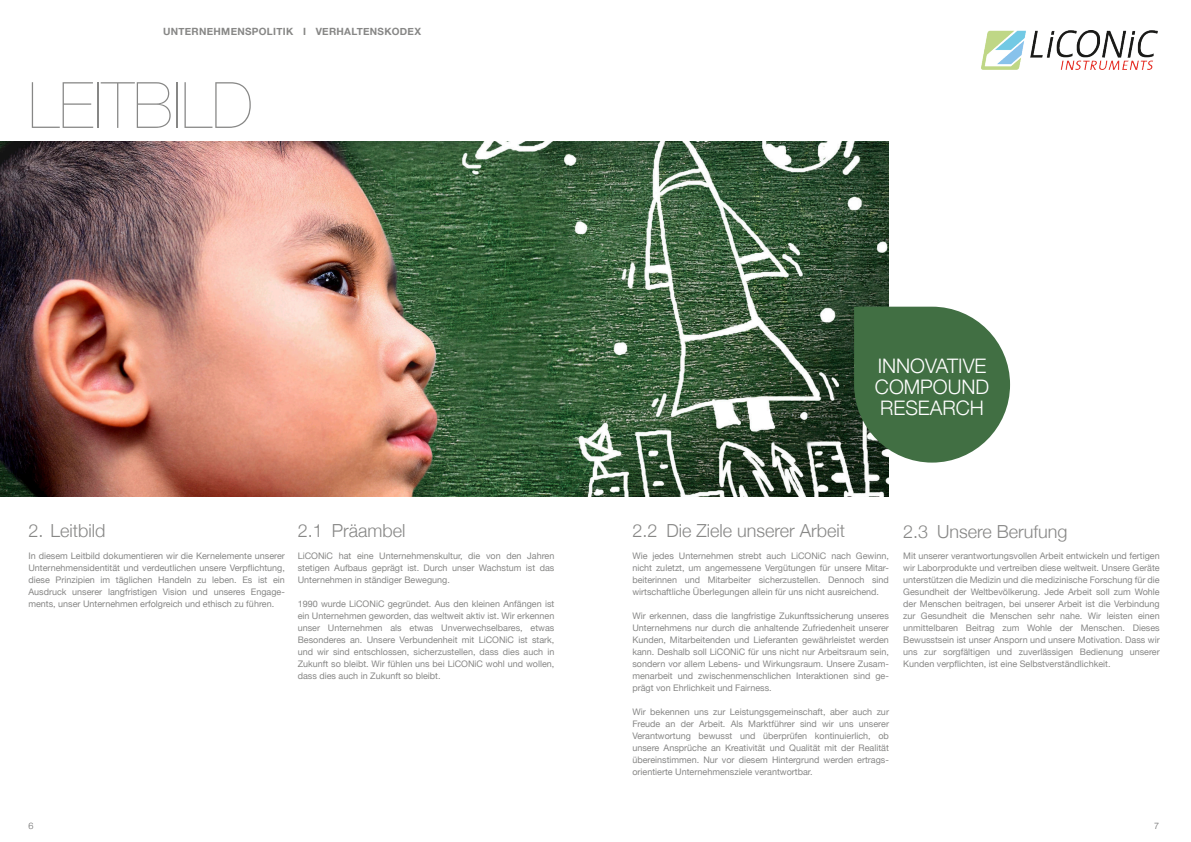
<style>
.page{position:relative;width:1191px;height:842px;background:#fff}
.page>*{position:absolute;margin:0;border:0;box-sizing:border-box;transform-origin:0 0}
.t1{font:200 64px "Helvetica Neue";color:#878786}
.t2{font:300 20px/20.6px "Helvetica Neue";color:#fff}
.t3{font:300 18px "Helvetica Neue";color:#878786}
.t4{font:700 10px "Helvetica Neue";letter-spacing:.03em;color:#878786}
.t5{font:9px/12px "Helvetica Neue";color:#878786;text-align:justify}
.t6{font:300 9px "Helvetica Neue";color:#666}
</style>
<div class="page">
<img style="left:981px;top:30px;width:176px;height:39px">
<img style="left:0;top:142px;width:889px;height:354px">
<svg style="left:854px;top:307px;width:156px;height:156px;background:#547c56"></svg>
<p class="t4" style="left:163px;top:26px;width:259px">UNTERNEHMENSPOLITIK I VERHALTENSKODEX</p>
<h1 class="t1" style="left:28px;top:68px;width:226px">LEITBILD</h1>
<h2 class="t2" style="left:875px;top:356px;width:116px">INNOVATIVE<br>COMPOUND<br>RESEARCH</h2>
<h3 class="t3" style="left:28px;top:520px;width:79px">2. Leitbild</h3>
<h3 class="t3" style="left:298px;top:520px;width:109px">2.1 Präambel</h3>
<h3 class="t3" style="left:632px;top:520px;width:214px">2.2 Die Ziele unserer Arbeit</h3>
<p class="t5" style="left:28px;top:550px;width:258px">In diesem Leitbild dokumentieren wir die Kernelemente unserer Unternehmensidentität und verdeutlichen unsere Verpflichtung, diese Prinzipien im täglichen Handeln zu leben. Es ist ein Ausdruck unserer langfristigen Vision und unseres Engage&shy;ments, unser Unternehmen erfolgreich und ethisch zu führen.</p>
<p class="t5" style="left:298px;top:550px;width:258px">LiCONiC hat eine Unternehmenskultur, die von den Jahren stetigen Aufbaus geprägt ist. Durch unser Wachstum ist das Unternehmen in ständiger Bewegung.</p>
<p class="t5" style="left:298px;top:598px;width:258px">1990 wurde LiCONiC gegründet. Aus den kleinen Anfängen ist ein Unternehmen geworden, das weltweit aktiv ist. Wir erkennen unser Unternehmen als etwas Unverwechselbares, etwas Besonderes an. Unsere Verbundenheit mit LiCONiC ist stark, und wir sind entschlossen, sicherzustellen, dass dies auch in Zukunft so bleibt. Wir fühlen uns bei LiCONiC wohl und wollen, dass dies auch in Zukunft so bleibt.</p>
<p class="t5" style="left:632px;top:550px;width:258px">Wie jedes Unternehmen strebt auch LiCONiC nach Gewinn, nicht zuletzt, um angemessene Vergütungen für unsere Mitar&shy;beiterinnen und Mitarbeiter sicherzustellen. Dennoch sind wirtschaftliche Überlegungen allein für uns nicht ausreichend.</p>
<p class="t5" style="left:632px;top:610px;width:258px">Wir erkennen, dass die langfristige Zukunftssicherung unseres Unternehmens nur durch die anhaltende Zufriedenheit unserer Kunden, Mitarbeitenden und Lieferanten gewährleistet werden kann. Deshalb soll LiCONiC für uns nicht nur Arbeitsraum sein, sondern vor allem Lebens- und Wirkungsraum. Unsere Zusam&shy;menarbeit und zwischenmenschlichen Interaktionen sind ge&shy;prägt von Ehrlichkeit und Fairness.</p>
<p class="t5" style="left:632px;top:706px;width:258px">Wir bekennen uns zur Leistungsgemeinschaft, aber auch zur Freude an der Arbeit. Als Marktführer sind wir uns unserer Verantwortung bewusst und überprüfen kontinuierlich, ob unsere Ansprüche an Kreativität und Qualität mit der Realität übereinstimmen. Nur vor diesem Hintergrund werden ertrags&shy;orientierte Unternehmensziele verantwortbar.</p>
<h3 class="t3" style="left:903px;top:520px;width:166px">2.3 Unsere Berufung</h3>
<p class="t5" style="left:903px;top:550px;width:258px">Mit unserer verantwortungsvollen Arbeit entwickeln und fertigen wir Laborprodukte und vertreiben diese weltweit. Unsere Geräte unterstützen die Medizin und die medizinische Forschung für die Gesundheit der Weltbevölkerung. Jede Arbeit soll zum Wohle der Menschen beitragen, bei unserer Arbeit ist die Verbindung zur Gesundheit die Menschen sehr nahe. Wir leisten einen unmittelbaren Beitrag zum Wohle der Menschen. Dieses Bewusstsein ist unser Ansporn und unsere Motivation. Dass wir uns zur sorgfältigen und zuverlässigen Bedienung unserer Kunden verpflichten, ist eine Selbstverständlichkeit.</p>
<p class="t6" style="left:28px;top:820px;width:7px">6</p>
<p class="t6" style="left:1154px;top:820px;width:7px">7</p>
</div>
